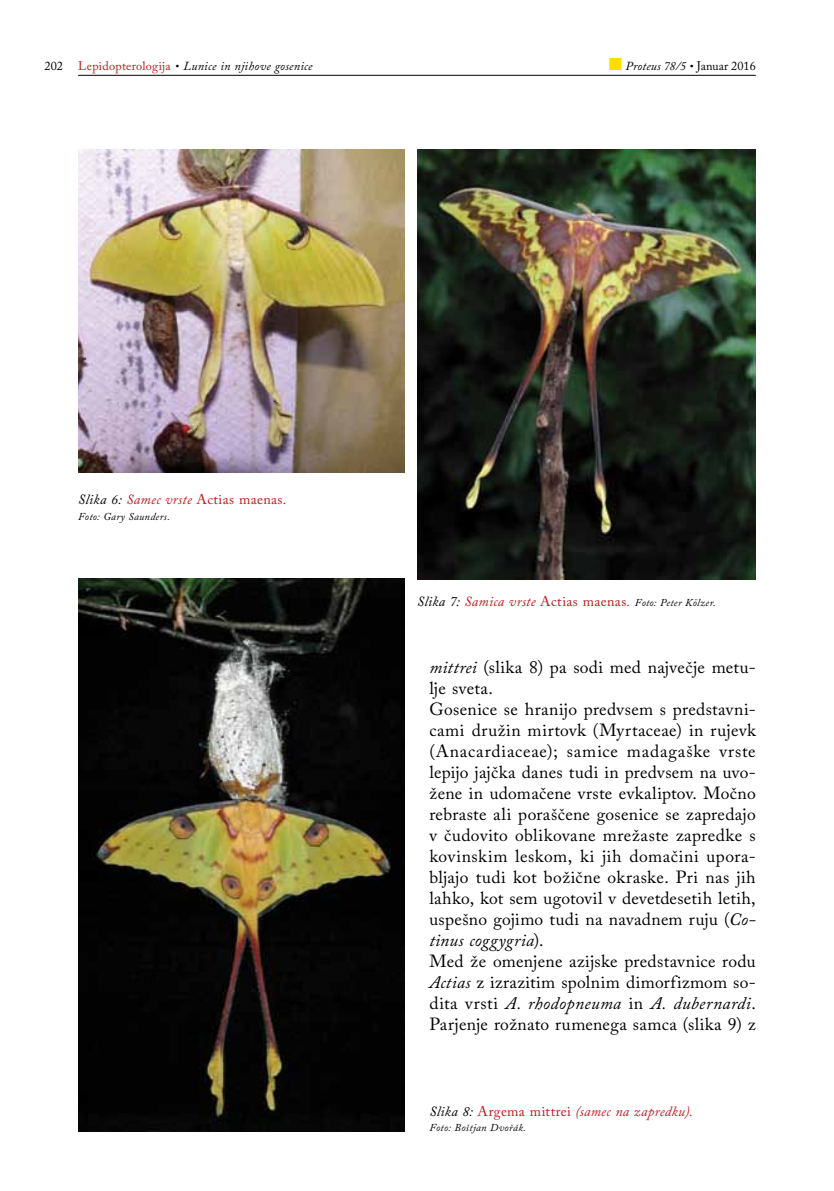
<style>
.page{position:relative;width:834px;height:1191px;background:#fff}
.page>*{position:absolute;margin:0;border:0;box-sizing:border-box;transform-origin:0 0}
.t1{font:17.5px/21px "Adobe Caslon Pro";letter-spacing:.02em;color:#000}
.t2{font:italic 14px "Adobe Caslon Pro";letter-spacing:.025em;color:#c2151c}
.t3{font:14px "Adobe Caslon Pro";letter-spacing:.025em;color:#c2151c}
.t4{font:italic 12.25px "Adobe Caslon Pro";letter-spacing:.02em;color:#000}
.t5{font:italic 10.5px "Adobe Caslon Pro";letter-spacing:.03em;color:#000}
.s1{font-style:normal}
.s2{font-style:normal;color:#c2151c}
.s3{color:#fd0}
.s4{font-style:italic;color:#000}
.s5{font-style:italic}
.s6{font-size:14px}
.s7{font-size:14px;color:#c2151c}
.s8{font-style:normal;font-size:14px;color:#c2151c}
.s9{color:#000}
</style>
<div class="page">
<hr style="left:78px;top:75px;width:677px;height:1px;background:#000">
<img style="left:78px;top:579px;width:326px;height:552px">
<img style="left:417px;top:149px;width:338px;height:430px">
<img style="left:78px;top:149px;width:326px;height:323px">
<p class="t4" style="left:45px;top:59px;width:269px"><span class="s1">202</span> <span class="s2">Lepidopterologija</span> • Lunice in njihove gosenice</p>
<p class="t4" style="left:608px;top:59px;width:148px"><span class="s3">■</span> Proteus 78/5 • <span class="s1">Januar 2016</span></p>
<p class="t3" style="left:78px;top:491px;width:210px"><span class="s4">Slika 6:</span> <span class="s5">Samec vrste</span> Actias maenas<span class="s5">.</span></p>
<p class="t5" style="left:78px;top:510px;width:93px">Foto: Gary Saunders.</p>
<p class="t5" style="left:417px;top:596px;width:300px"><span class="s6">Slika 7:</span> <span class="s7">Samica vrste</span> <span class="s8">Actias maenas</span><span class="s7">.</span> Foto: Peter Kölzer.</p>
<p class="t1" style="left:429px;top:656px;width:328px"><span class="s5">mittrei</span> (slika 8) pa sodi med največje metu&shy;lje sveta.<br>Gosenice se hranijo predvsem s predstavni&shy;cami družin mirtovk (Myrtaceae) in rujevk (Anacardiaceae); samice madagaške vrste lepijo jajčka danes tudi in predvsem na uvo&shy;žene in udomačene vrste evkaliptov. Močno rebraste ali poraščene gosenice se zapredajo v čudovito oblikovane mrežaste zapredke s kovinskim leskom, ki jih domačini upora&shy;bljajo tudi kot božične okraske. Pri nas jih lahko, kot sem ugotovil v devetdesetih letih, uspešno gojimo tudi na navadnem ruju (<span class="s5">Co&shy;tinus coggygria</span>).<br>Med že omenjene azijske predstavnice rodu <span class="s5">Actias</span> z izrazitim spolnim dimorfizmom so&shy;dita vrsti <span class="s5">A. rhodopneuma</span> in <span class="s5">A. dubernardi</span>.<br>Parjenje rožnato rumenega samca (slika 9) z</p>
<p class="t2" style="left:429px;top:1102px;width:265px"><span class="s9">Slika 8:</span> <span class="s1">Argema mittrei</span> (samec na zapredku).</p>
<p class="t5" style="left:429px;top:1121px;width:98px">Foto: Boštjan Dvořák.</p>
</div>
